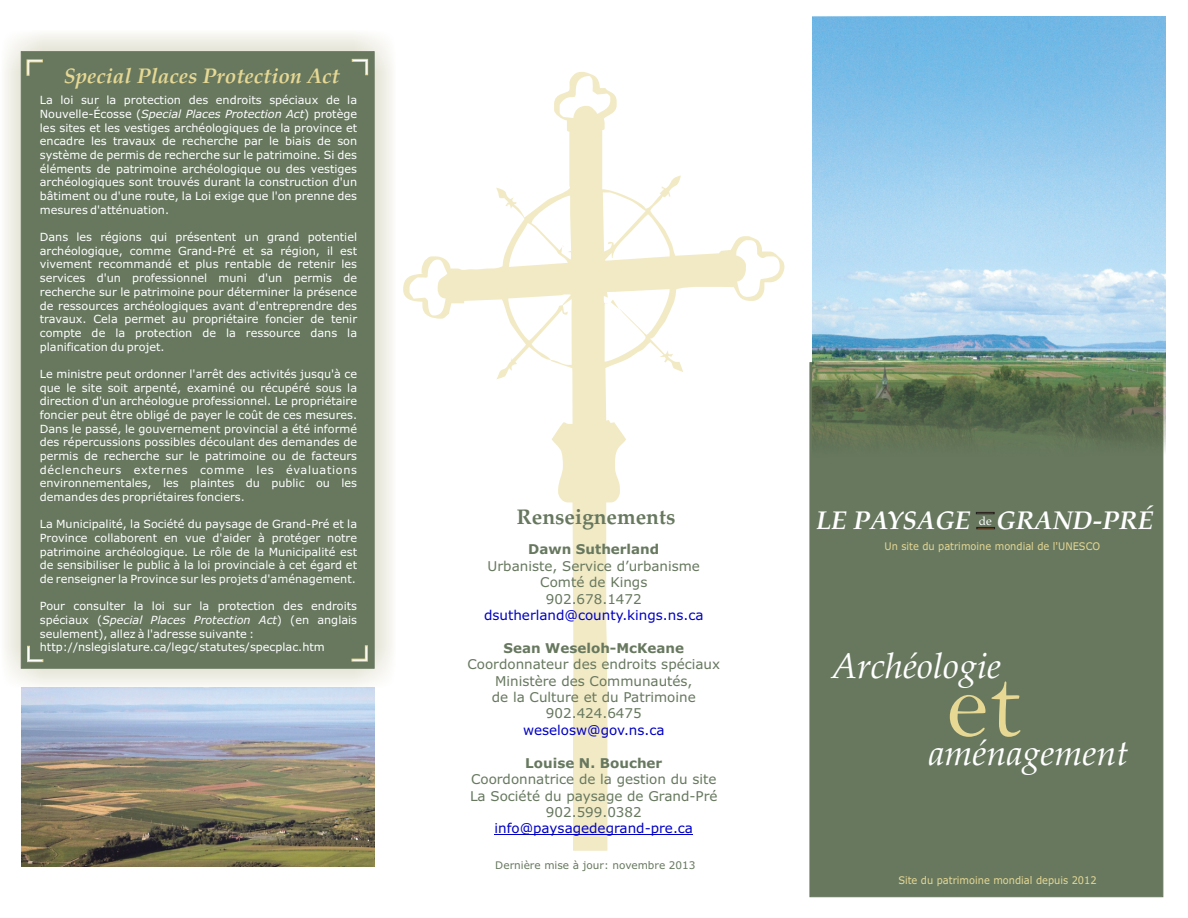
<style>
.page{position:relative;width:1188px;height:918px;background:#fff}
.page>*{position:absolute;margin:0;border:0;box-sizing:border-box;transform-origin:0 0}
.t1{font:97.5px "Bell";color:#e7d893}
.t2{font:italic 36px "Palatino Linotype";color:#fff}
.t3{font:italic 700 25.5px "Palatino Linotype";color:#fff}
.t4{font:italic 700 21px "Palatino Linotype";color:#e7d893}
.t5{font:700 21px "Palatino Linotype";color:#67785f}
.t6{font:13.5px/16.4px "Verdana";color:#67785f;text-align:center}
.t7{font:13.5px "Verdana";color:#0000c4}
.t8{font:700 13.5px "Verdana";color:#67785f}
.t9{font:12px "Palatino Linotype";color:#fff}
.t10{font:11.25px/13.6px "Verdana";color:#fff;text-align:justify}
.t11{font:10.5px "Verdana";color:#e7d893;scale:.94 1}
.t12{font:10.5px "Verdana";color:#67785f}
.s1{font-style:italic}
</style>
<div class="page">
<img style="left:21px;top:690px;width:353px;height:177px">
<div style="left:0;top:30px;width:396px;height:660px;background:#aaa576;opacity:.49"></div>
<div style="left:21px;top:51px;width:353px;height:618px;background:#67785f"></div>
<svg style="left:26px;top:643px;width:20px;height:21px"></svg>
<svg style="left:348px;top:642px;width:21px;height:21px"></svg>
<svg style="left:349px;top:57px;width:21px;height:21px"></svg>
<svg style="left:25px;top:58px;width:21px;height:21px"></svg>
<div style="left:573px;top:688px;width:34px;height:163px;background:#f2eac5"></div>
<svg style="left:403px;top:72px;width:381px;height:616px"></svg>
<hr style="left:495px;top:835px;width:198px;height:1px;background:#0000c4">
<div style="left:810px;top:362px;width:353px;height:535px;background:#67785f"></div>
<img style="left:812px;top:16px;width:354px;height:442px">
<svg style="left:976px;top:512px;width:19px;height:2px"></svg>
<svg style="left:976px;top:527px;width:19px;height:2px"></svg>
<h3 class="t4" style="left:64px;top:68px;width:277px">Special Places Protection Act</h3>
<p class="t10" style="left:40px;top:94px;width:319px">La loi sur la protection des endroits spéciaux de la Nouvelle-Écosse (<span class="s1">Special Places Protection Act</span>) protège les sites et les vestiges archéologiques de la province et encadre les travaux de recherche par le biais de son système de permis de recherche sur le patrimoine. Si des éléments de patrimoine archéologique ou des vestiges archéologiques sont trouvés durant la construction d'un bâtiment ou d'une route, la Loi exige que l'on prenne des mesures d'atténuation.</p>
<p class="t10" style="left:40px;top:231px;width:319px">Dans les régions qui présentent un grand potentiel archéologique, comme Grand-Pré et sa région, il est vivement recommandé et plus rentable de retenir les services d'un professionnel muni d'un permis de recherche sur le patrimoine pour déterminer la présence de ressources archéologiques avant d'entreprendre des travaux. Cela permet au propriétaire foncier de tenir compte de la protection de la ressource dans la planification du projet.</p>
<p class="t10" style="left:40px;top:368px;width:319px">Le ministre peut ordonner l'arrêt des activités jusqu'à ce que le site soit arpenté, examiné ou récupéré sous la direction d'un archéologue professionnel. Le propriétaire foncier peut être obligé de payer le coût de ces mesures.<br>Dans le passé, le gouvernement provincial a été informé des répercussions possibles découlant des demandes de permis de recherche sur le patrimoine ou de facteurs déclencheurs externes comme les évaluations environnementales, les plaintes du public ou les demandes des propriétaires fonciers.</p>
<p class="t10" style="left:40px;top:518px;width:319px">La Municipalité, la Société du paysage de Grand-Pré et la Province collaborent en vue d'aider à protéger notre patrimoine archéologique. Le rôle de la Municipalité est de sensibiliser le public à la loi provinciale à cet égard et de renseigner la Province sur les projets d'aménagement.</p>
<p class="t10" style="left:40px;top:600px;width:319px;text-align:left">Pour consulter la loi sur la protection des endroits spéciaux (<span class="s1">Special Places Protection Act</span>) (en anglais seulement), allez à l'adresse suivante : http://nslegislature.ca/legc/statutes/specplac.htm</p>
<h3 class="t5" style="left:517px;top:509px;width:160px">Renseignements</h3>
<p class="t8" style="left:528px;top:544px;width:133px">Dawn Sutherland</p>
<p class="t6" style="left:488px;top:559px;width:214px">Urbaniste, Service d’urbanisme<br>Comté de Kings<br>902.678.1472</p>
<p class="t7" style="left:484px;top:610px;width:221px">dsutherland@county.kings.ns.ca</p>
<p class="t8" style="left:503px;top:643px;width:182px">Sean Weseloh-McKeane</p>
<p class="t6" style="left:467px;top:657px;width:254px">Coordonnateur des endroits spéciaux<br>Ministère des Communautés,<br>de la Culture et du Patrimoine<br>902.424.6475</p>
<p class="t7" style="left:523px;top:725px;width:143px">weselosw@gov.ns.ca</p>
<p class="t8" style="left:525px;top:757px;width:139px">Louise N. Boucher</p>
<p class="t6" style="left:470px;top:772px;width:249px">Coordonnatrice de la gestion du site<br>La Société du paysage de Grand-Pré<br>902.599.0382</p>
<p class="t7" style="left:495px;top:823px;width:200px">info@paysagedegrand-pre.ca</p>
<p class="t12" style="left:495px;top:861px;width:202px">Dernière mise à jour: novembre 2013</p>
<h3 class="t3" style="left:816px;top:511px;width:339px">LE PAYSAGE GRAND-PRÉ</h3>
<p class="t9" style="left:979px;top:516px;width:15px">de</p>
<p class="t11" style="left:885px;top:542px;width:231px">Un site du patrimoine mondial de l'UNESCO</p>
<h2 class="t2" style="left:831px;top:652px;width:172px">Archéologie</h2>
<h1 class="t1" style="left:947px;top:671px;width:77px">et</h1>
<h2 class="t2" style="left:928px;top:738px;width:202px">aménagement</h2>
<p class="t11" style="left:898px;top:876px;width:213px">Site du patrimoine mondial depuis 2012</p>
</div>
